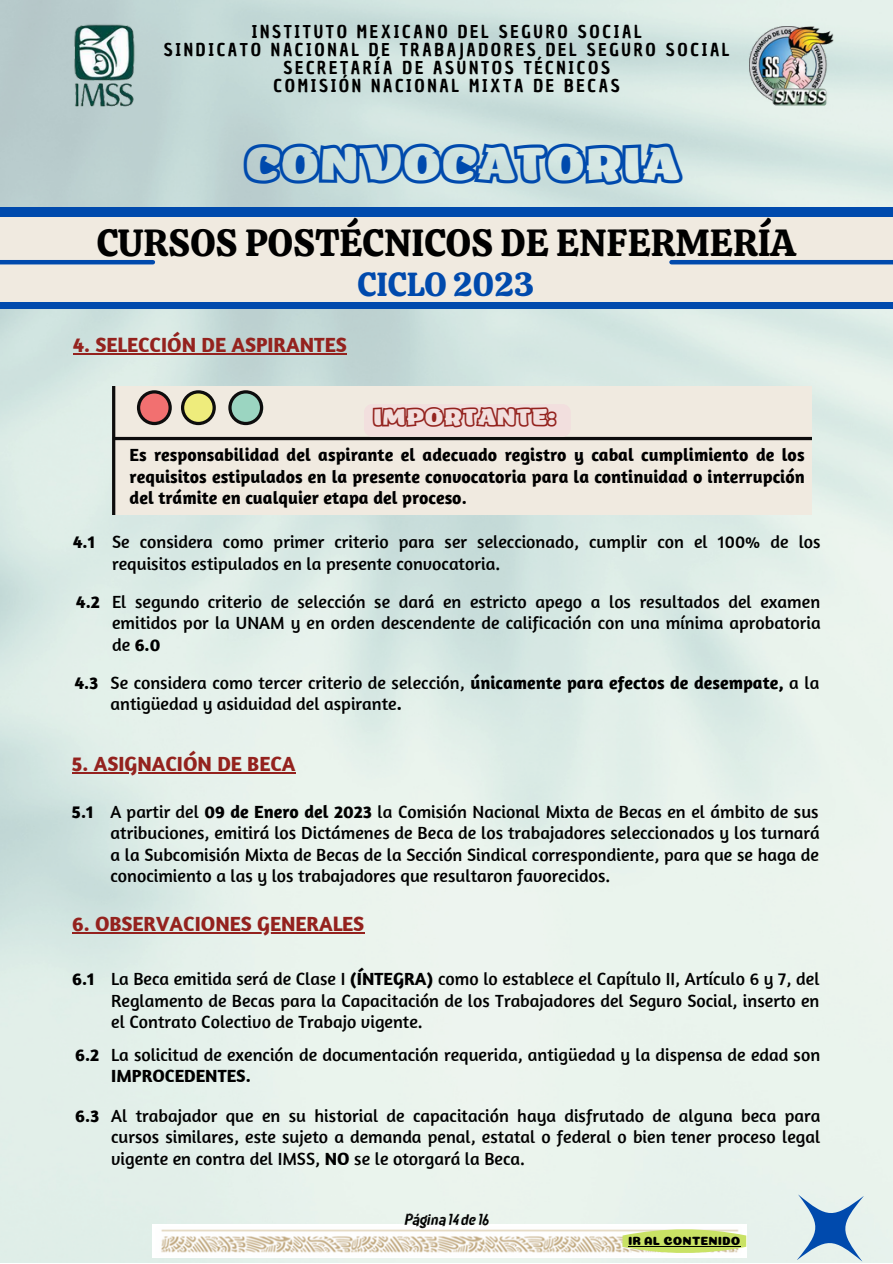
<style>
.page{position:relative;width:893px;height:1264px;background:#fff}
.page>*{position:absolute;margin:0;border:0;box-sizing:border-box;transform-origin:0 0}
.t1{font:45.6px "ZT Arturo Heavyoutline";color:#004aad}
.t2{font:37.65px "Calistoga";color:#000}
.t3{font:33.15px "Calistoga";color:#004aad}
.t4{font:22.5px "ZT Arturo Heavyoutline";color:#94221e}
.t5{font:700 21px "Amaranth";color:#94221e}
.t6{font:18px/21.3px "Amaranth";color:#000;text-align:justify}
.t7{font:700 18px/21.3px "Amaranth";color:#000;text-align:justify}
.t8{font:17.25px/18px "Chau Philomene One";letter-spacing:.155em;color:#000;text-align:center}
.t9{font:16.95px "RTL Azkadinya Regular";color:#000}
.t10{font:12px "Coiny";color:#000}
.s1{font-weight:700}
</style>
<div class="page">
<img style="left:0;top:0;width:892px;height:1262px">
<div style="left:0;top:208px;width:892px;height:101px;background:#004aad"></div>
<div style="left:0;top:218px;width:892px;height:84px;background:#f0eae0"></div>
<hr style="left:0;top:260px;width:153px;height:4px;background:#004aad">
<hr style="left:671px;top:260px;width:221px;height:4px;background:#004aad">
<img style="left:65px;top:18px;width:76px;height:96px">
<img style="left:749px;top:26px;width:84px;height:79px">
<svg style="left:764px;top:1161px;width:128px;height:101px;background:#cddfe5"></svg>
<img style="left:153px;top:1224px;width:593px;height:33px">
<hr style="left:73px;top:353px;width:274px;height:1px;background:#94221e">
<svg style="left:112px;top:386px;width:699px;height:128px;background:#e5dfd4"></svg>
<div style="left:364px;top:404px;width:206px;height:33px;background:#f2dfde;border-radius:8px"></div>
<hr style="left:72px;top:772px;width:223px;height:1px;background:#94221e">
<hr style="left:72px;top:932px;width:292px;height:1px;background:#94221e">
<svg style="left:622px;top:1229px;width:124px;height:23px;background:#c7da76"></svg>
<hr style="left:628px;top:1245px;width:35px;height:1px;background:#000">
<hr style="left:663px;top:1245px;width:77px;height:1px;background:#000">
<p class="t8" style="left:164px;top:23px;width:567px">INSTITUTO MEXICANO DEL SEGURO SOCIAL<br>SINDICATO NACIONAL DE TRABAJADORES DEL SEGURO SOCIAL SECRETARÍA DE ASUNTOS TÉCNICOS<br>COMISIÓN NACIONAL MIXTA DE BECAS</p>
<h1 class="t1" style="left:245px;top:146px;width:436px">CONVOCATORIA</h1>
<h2 class="t2" style="left:97px;top:218px;width:700px">CURSOS POSTÉCNICOS DE ENFERMERÍA</h2>
<h3 class="t3" style="left:357px;top:263px;width:179px">CICLO 2023</h3>
<p class="t5" style="left:73px;top:332px;width:275px">4. SELECCIÓN DE ASPIRANTES</p>
<p class="t7" style="left:73px;top:531px;width:24px">4.1</p>
<p class="t4" style="left:373px;top:409px;width:185px">IMPORTANTE:</p>
<p class="t7" style="left:130px;top:444px;width:676px">Es responsabilidad del aspirante el adecuado registro y cabal cumplimiento de los requisitos estipulados en la presente convocatoria para la continuidad o interrupción del trámite en cualquier etapa del proceso.</p>
<p class="t6" style="left:112px;top:531px;width:710px">Se considera como primer criterio para ser seleccionado, cumplir con el 100% de los requisitos estipulados en la presente convocatoria.</p>
<p class="t6" style="left:112px;top:590px;width:710px;text-indent:-36px"><span class="s1">4.2</span> El segundo criterio de selección se dará en estricto apego a los resultados del examen emitidos por la UNAM y en orden descendente de calificación con una mínima aprobatoria de <span class="s1">6.0</span></p>
<p class="t6" style="left:110px;top:671px;width:710px;text-indent:-36px"><span class="s1">4.3</span> Se considera como tercer criterio de selección, <span class="s1">únicamente para efectos de desempate,</span> a la antigüedad y asiduidad del aspirante<span class="s1">.</span></p>
<p class="t5" style="left:72px;top:750px;width:225px">5. ASIGNACIÓN DE BECA</p>
<p class="t6" style="left:110px;top:800px;width:710px">A partir del <span class="s1">09 de Enero del 2023</span> la Comisión Nacional Mixta de Becas en el ámbito de sus atribuciones, emitirá los Dictámenes de Beca de los trabajadores seleccionados y los turnará a la Subcomisión Mixta de Becas de la Sección Sindical correspondiente, para que se haga de conocimiento a las y los trabajadores que resultaron favorecidos.</p>
<p class="t7" style="left:72px;top:800px;width:24px">5.1</p>
<p class="t5" style="left:72px;top:911px;width:293px">6. OBSERVACIONES GENERALES</p>
<p class="t6" style="left:111px;top:968px;width:709px">La Beca emitida será de Clase I <span class="s1">(ÍNTEGRA)</span> como lo establece el Capítulo II, Artículo 6 y 7, del Reglamento de Becas para la Capacitación de los Trabajadores del Seguro Social, inserto en el Contrato Colectivo de Trabajo vigente.</p>
<p class="t7" style="left:72px;top:968px;width:24px">6.1</p>
<p class="t6" style="left:111px;top:1043px;width:710px;text-indent:-36px"><span class="s1">6.2</span> La solicitud de exención de documentación requerida, antigüedad y la dispensa de edad son<br><span class="s1">IMPROCEDENTES.</span></p>
<p class="t6" style="left:111px;top:1104px;width:710px;text-indent:-36px"><span class="s1">6.3</span> Al trabajador que en su historial de capacitación haya disfrutado de alguna beca para cursos similares, este sujeto a demanda penal, estatal o federal o bien tener proceso legal vigente en contra del IMSS, <span class="s1">NO</span> se le otorgará la Beca.</p>
<p class="t9" style="left:404px;top:1212px;width:86px">Página14de16</p>
<p class="t10" style="left:628px;top:1233px;width:114px">IR AL CONTENIDO</p>
</div>
